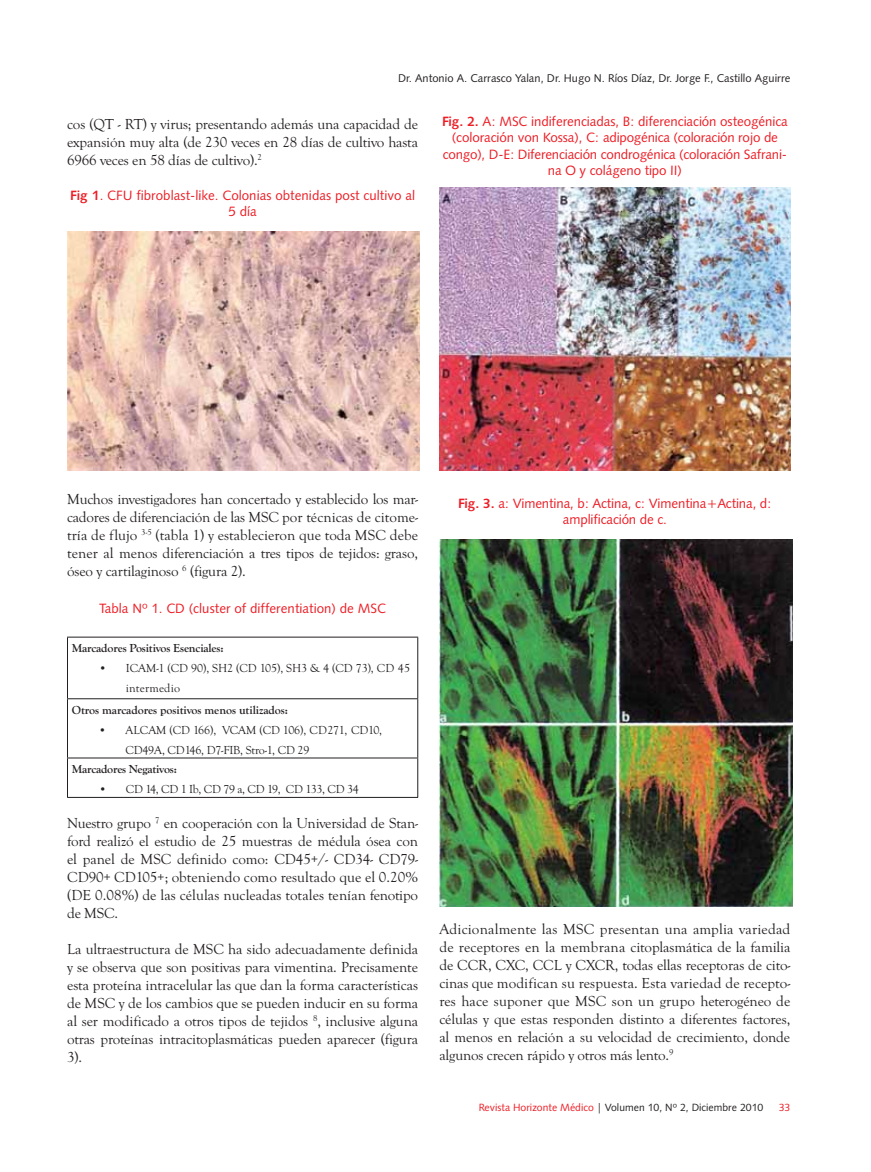
<style>
.page{position:relative;width:871px;height:1172px;background:#fff}
.page>*{position:absolute;margin:0;border:0;box-sizing:border-box;transform-origin:0 0}
.t1{font:15px/18px "Goudy Old Style T";letter-spacing:-.01em;color:#231f20;text-align:justify}
.t2{font:13.5px/16.2px "Humanist 531 BT Roman A";letter-spacing:-.01em;color:#ed1c24;text-align:center}
.t3{font:12px/19.8px "Goudy Old Style T";letter-spacing:-.015em;color:#231f20}
.t4{font:700 12px "Goudy Old Style T";letter-spacing:-.01em;color:#231f20}
.t5{font:11.25px "Humanist 531 BT Roman A";color:#231f20}
.t6{font:10.5px "Humanist 531 BT Roman A";color:#231f20}
.t7{font:10.5px "Humanist 531 BT Roman A";color:#ed1c24}
.s1{font-family:"Humanist 531 BT Bold A"}
.s2{color:#ed1c24}
</style>
<div class="page">
<hr style="left:67px;top:637px;width:351px;height:1px;background:#231f20">
<hr style="left:67px;top:637px;width:1px;height:61px;background:#231f20">
<hr style="left:417px;top:637px;width:1px;height:61px;background:#231f20">
<hr style="left:67px;top:698px;width:351px;height:1px;background:#231f20">
<hr style="left:67px;top:699px;width:1px;height:59px;background:#231f20">
<hr style="left:417px;top:699px;width:1px;height:59px;background:#231f20">
<hr style="left:67px;top:758px;width:351px;height:1px;background:#231f20">
<hr style="left:67px;top:758px;width:1px;height:39px;background:#231f20">
<hr style="left:417px;top:758px;width:1px;height:39px;background:#231f20">
<hr style="left:67px;top:797px;width:351px;height:1px;background:#231f20">
<img style="left:67px;top:231px;width:352px;height:240px">
<img style="left:440px;top:187px;width:350px;height:284px">
<img style="left:439px;top:539px;width:353px;height:367px">
<p class="t5" style="left:398px;top:73px;width:394px">Dr. Antonio A. Carrasco Yalan, Dr. Hugo N. Ríos Díaz, Dr. Jorge F., Castillo Aguirre</p>
<p class="t1" style="left:67px;top:116px;width:352px">cos (QT - RT) y virus; presentando además una capacidad de expansión muy alta (de 230 veces en 28 días de cultivo hasta 6966 veces en 58 días de cultivo).<sup>2</sup></p>
<p class="t2" style="left:70px;top:188px;width:346px"><span class="s1">Fig 1</span>. CFU fibroblast-like. Colonias obtenidas post cultivo al<br>5 día</p>
<p class="t2" style="left:442px;top:115px;width:347px"><span class="s1">Fig. 2.</span> A: MSC indiferenciadas, B: diferenciación osteogénica (coloración von Kossa), C: adipogénica (coloración rojo de congo), D-E: Diferenciación condrogénica (coloración Safrani&shy;na O y colágeno tipo II)</p>
<p class="t1" style="left:67px;top:491px;width:352px">Muchos investigadores han concertado y establecido los mar&shy;cadores de diferenciación de las MSC por técnicas de citome&shy;tría de flujo <sup>3-5</sup> (tabla 1) y establecieron que toda MSC debe tener al menos diferenciación a tres tipos de tejidos: graso, óseo y cartilaginoso <sup>6</sup> (figura 2).</p>
<p class="t2" style="left:99px;top:601px;width:288px">Tabla Nº 1. CD (cluster of differentiation) de MSC</p>
<p class="t4" style="left:72px;top:644px;width:153px">Marcadores Positivos Esenciales:</p>
<p class="t3" style="left:126px;top:659px;width:286px;text-indent:-27px">• ICAM-1 (CD 90), SH2 (CD 105), SH3 &amp; 4 (CD 73), CD 45 intermedio</p>
<p class="t4" style="left:72px;top:705px;width:218px">Otros marcadores positivos menos utilizados:</p>
<p class="t3" style="left:125px;top:721px;width:258px;text-indent:-27px">• ALCAM (CD 166), VCAM (CD 106), CD271, CD10,<br>CD49A, CD146, D7-FIB, Stro-1, CD 29</p>
<p class="t4" style="left:72px;top:764px;width:107px">Marcadores Negativos:</p>
<p class="t3" style="left:99px;top:780px;width:261px">• CD 14, CD 1 Ib, CD 79 a, CD 19, CD 133, CD 34</p>
<p class="t1" style="left:67px;top:815px;width:352px">Nuestro grupo <sup>7</sup> en cooperación con la Universidad de Stan&shy;ford realizó el estudio de 25 muestras de médula ósea con el panel de MSC definido como: CD45+/- CD34- CD79- CD90+ CD105+; obteniendo como resultado que el 0.20% (DE 0.08%) de las células nucleadas totales tenían fenotipo de MSC.</p>
<p class="t1" style="left:67px;top:941px;width:352px">La ultraestructura de MSC ha sido adecuadamente definida y se observa que son positivas para vimentina. Precisamente esta proteína intracelular las que dan la forma características de MSC y de los cambios que se pueden inducir en su forma al ser modificado a otros tipos de tejidos <sup>8</sup>, inclusive alguna otras proteínas intracitoplasmáticas pueden aparecer (figura 3).</p>
<p class="t2" style="left:458px;top:496px;width:315px"><span class="s1">Fig. 3.</span> a: Vimentina, b: Actina, c: Vimentina+Actina, d: amplificación de c.</p>
<p class="t1" style="left:439px;top:921px;width:352px">Adicionalmente las MSC presentan una amplia variedad de receptores en la membrana citoplasmática de la familia de CCR, CXC, CCL y CXCR, todas ellas receptoras de cito&shy;cinas que modifican su respuesta. Esta variedad de recepto&shy;res hace suponer que MSC son un grupo heterogéneo de células y que estas responden distinto a diferentes factores, al menos en relación a su velocidad de crecimiento, donde algunos crecen rápido y otros más lento.<sup>9</sup></p>
<p class="t6" style="left:478px;top:1103px;width:286px"><span class="s2">Revista Horizonte Médico</span> | Volumen 10, Nº 2, Diciembre 2010</p>
<p class="t7" style="left:778px;top:1103px;width:13px">33</p>
</div>
